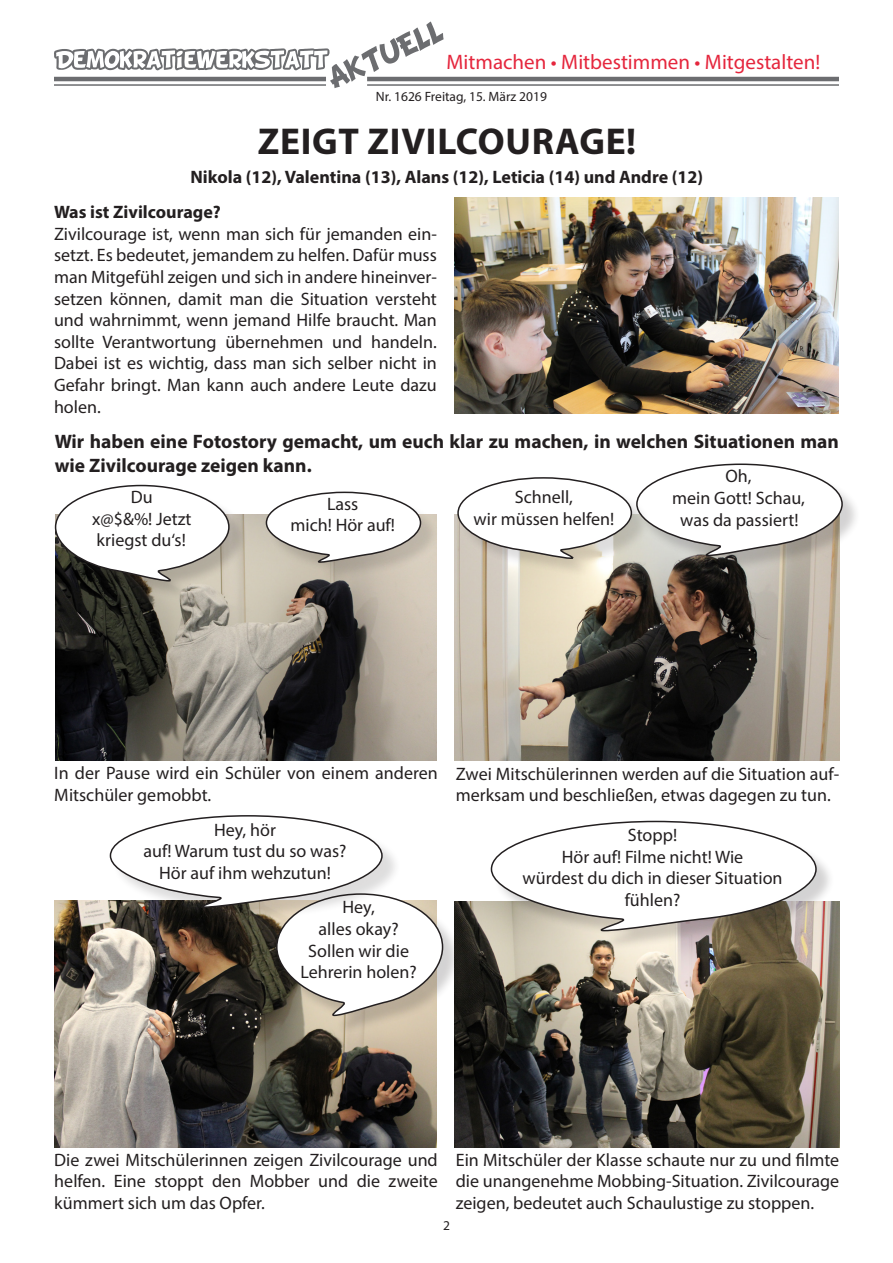
<style>
.page{position:relative;width:893px;height:1263px;background:#fff}
.page>*{position:absolute;margin:0;border:0;box-sizing:border-box;transform-origin:0 0}
.t1{font:700 37.5px "Myriad Pro";letter-spacing:.02em;color:#231f20}
.t2{font:21px "Myriad Pro";color:#e5263d}
.t3{font:700 19.5px/23.4px "Myriad Pro";color:#231f20}
.t4{font:18px/21.6px "Myriad Pro";color:#231f20;text-align:center}
.t5{font:700 18px "Myriad Pro";color:#231f20}
.t6{font:13.5px "Myriad Pro";color:#231f20}
</style>
<div class="page">
<hr style="left:367px;top:77px;width:472px;height:4px;background:#6c6d70">
<hr style="left:367px;top:84px;width:472px;height:2px;background:#6c6d70">
<svg style="left:54px;top:22px;width:390px;height:66px"></svg>
<img style="left:56px;top:514px;width:380px;height:247px">
<img style="left:455px;top:198px;width:384px;height:216px">
<div style="left:58px;top:487px;width:190px;height:113px;background:#231f20;opacity:.2"></div>
<svg style="left:54px;top:484px;width:176px;height:98px"></svg>
<img style="left:54px;top:901px;width:382px;height:246px">
<img style="left:455px;top:902px;width:385px;height:245px">
<img style="left:455px;top:514px;width:385px;height:247px">
<div style="left:639px;top:466px;width:222px;height:109px;background:#231f20;opacity:.2"></div>
<div style="left:493px;top:823px;width:342px;height:127px;background:#231f20;opacity:.2"></div>
<svg style="left:490px;top:820px;width:327px;height:112px"></svg>
<div style="left:279px;top:895px;width:183px;height:139px;background:#231f20;opacity:.2"></div>
<div style="left:268px;top:494px;width:172px;height:87px;background:#231f20;opacity:.15"></div>
<svg style="left:265px;top:491px;width:157px;height:73px"></svg>
<div style="left:460px;top:479px;width:190px;height:98px;background:#231f20;opacity:.15"></div>
<svg style="left:457px;top:463px;width:387px;height:97px"></svg>
<svg style="left:109px;top:815px;width:335px;height:202px"></svg>
<p class="t2" style="left:446px;top:49px;width:375px">Mitmachen • Mitbestimmen • Mitgestalten!</p>
<p class="t6" style="left:376px;top:88px;width:173px">Nr. 1626 Freitag, 15. März 2019</p>
<p class="t1" style="left:258px;top:117px;width:380px">ZEIGT ZIVILCOURAGE!</p>
<p class="t5" style="left:190px;top:166px;width:514px">Nikola (12), Valentina (13), Alans (12), Leticia (14) und Andre (12)</p>
<p class="t5" style="left:54px;top:200px;width:168px">Was ist Zivilcourage?</p>
<p class="t4" style="left:54px;top:223px;width:384px;text-align:justify">Zivilcourage ist, wenn man sich für jemanden ein&shy;setzt. Es bedeutet, jemandem zu helfen. Dafür muss man Mitgefühl zeigen und sich in andere hineinver&shy;setzen können, damit man die Situation versteht und wahrnimmt, wenn jemand Hilfe braucht. Man sollte Verantwortung übernehmen und handeln.<br>Dabei ist es wichtig, dass man sich selber nicht in Gefahr bringt. Man kann auch andere Leute dazu holen.</p>
<p class="t3" style="left:55px;top:429px;width:786px">Wir haben eine Fotostory gemacht, um euch klar zu machen, in welchen Situationen man wie Zivilcourage zeigen kann.</p>
<p class="t4" style="left:672px;top:465px;width:134px">Oh,<br>mein Gott! Schau, was da passiert!</p>
<p class="t4" style="left:290px;top:492px;width:106px">Lass<br>mich! Hör auf!</p>
<p class="t4" style="left:474px;top:486px;width:142px">Schnell,<br>wir müssen helfen!</p>
<p class="t4" style="left:92px;top:486px;width:101px">Du<br>x@$&amp;%! Jetzt kriegst du‘s!</p>
<p class="t4" style="left:54px;top:762px;width:385px;text-align:left">In der Pause wird ein Schüler von einem anderen<br>Mitschüler gemobbt.</p>
<p class="t4" style="left:456px;top:763px;width:385px;text-align:left">Zwei Mitschülerinnen werden auf die Situation auf&shy;merksam und beschließen, etwas dagegen zu tun.</p>
<p class="t4" style="left:144px;top:819px;width:204px">Hey, hör<br>auf! Warum tust du so was?<br>Hör auf ihm wehzutun!</p>
<p class="t4" style="left:300px;top:896px;width:118px">Hey,<br>alles okay?<br>Sollen wir die<br>Lehrerin holen?</p>
<p class="t4" style="left:523px;top:824px;width:261px">Stopp!<br>Hör auf! Filme nicht! Wie<br>würdest du dich in dieser Situation fühlen?</p>
<p class="t4" style="left:54px;top:1149px;width:385px;text-align:justify">Die zwei Mitschülerinnen zeigen Zivilcourage und helfen. Eine stoppt den Mobber und die zweite kümmert sich um das Opfer.</p>
<p class="t4" style="left:456px;top:1149px;width:385px;text-align:justify">Ein Mitschüler der Klasse schaute nur zu und filmte die unangenehme Mobbing-Situation. Zivilcourage zeigen, bedeutet auch Schaulustige zu stoppen.</p>
<p class="t6" style="left:443px;top:1217px;width:8px">2</p>
</div>
